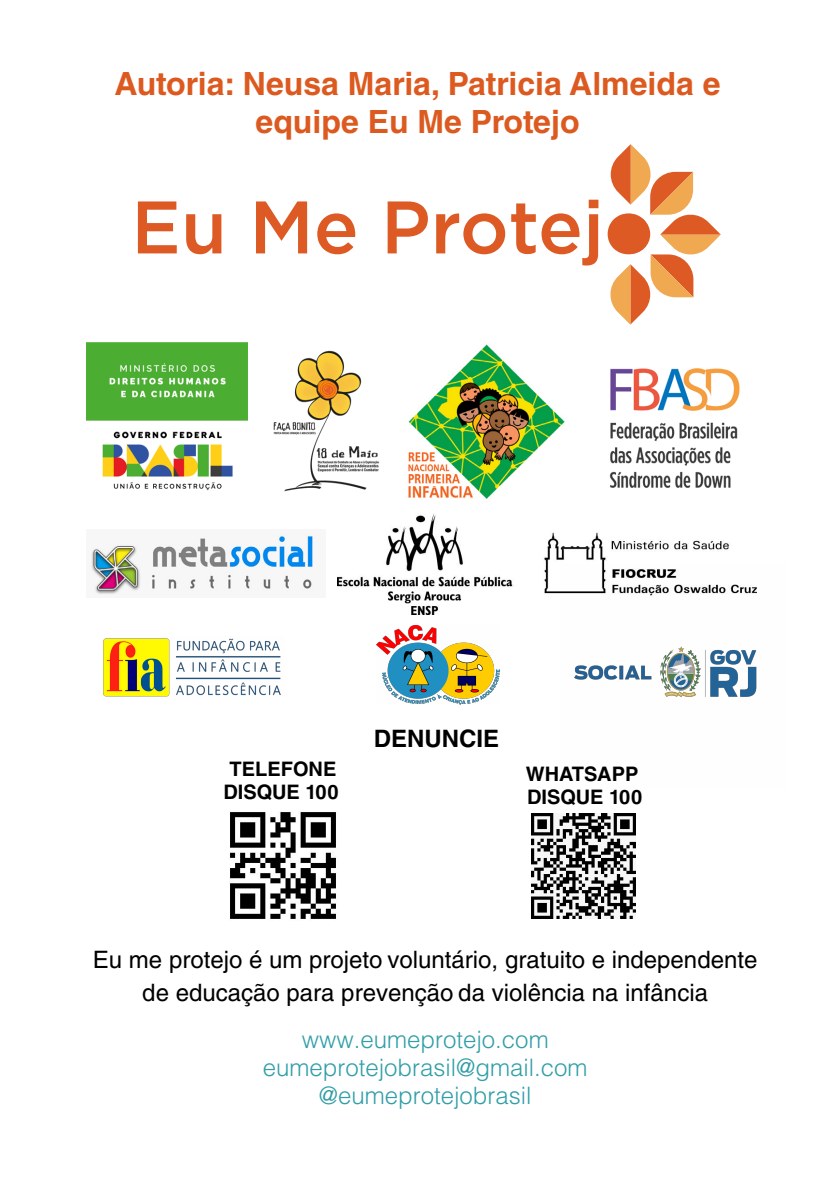
<style>
.page{position:relative;width:840px;height:1191px;background:#fff}
.page>*{position:absolute;margin:0;border:0;box-sizing:border-box;transform-origin:0 0}
.t1{font:700 32px/38.4px "Helvetica LT Std";color:#dc5a20;text-align:center}
.t2{font:24px/33.2px "Helvetica LT Std";color:#000;text-align:center}
.t3{font:300 24px/28.2px "Helvetica LT Std";color:#319ea8;text-align:center}
.t4{font:700 24px "Helvetica LT Std";color:#000}
.t5{font:700 20px "Helvetica LT Std";color:#000}
</style>
<div class="page">
<svg style="left:138px;top:201px;width:39px;height:52px"></svg>
<svg style="left:186px;top:214px;width:35px;height:40px"></svg>
<svg style="left:256px;top:201px;width:51px;height:52px"></svg>
<svg style="left:317px;top:213px;width:38px;height:41px"></svg>
<svg style="left:387px;top:201px;width:40px;height:52px"></svg>
<svg style="left:436px;top:213px;width:69px;height:41px"></svg>
<svg style="left:511px;top:203px;width:24px;height:51px"></svg>
<svg style="left:541px;top:200px;width:57px;height:65px"></svg>
<svg style="left:607px;top:144px;width:113px;height:181px"></svg>
<img style="left:273px;top:350px;width:107px;height:142px">
<img style="left:91px;top:533px;width:223px;height:62px">
<img style="left:408px;top:344px;width:157px;height:155px">
<img style="left:87px;top:343px;width:161px;height:148px">
<img style="left:337px;top:513px;width:392px;height:101px">
<img style="left:609px;top:368px;width:131px;height:120px">
<img style="left:230px;top:811px;width:106px;height:108px">
<img style="left:531px;top:813px;width:104px;height:105px">
<img style="left:103px;top:638px;width:178px;height:59px">
<img style="left:376px;top:625px;width:123px;height:79px">
<img style="left:560px;top:563px;width:197px;height:134px">
<p class="t1" style="left:114px;top:64px;width:607px">Autoria: Neusa Maria, Patricia Almeida e equipe Eu Me Protejo</p>
<p class="t5" style="left:229px;top:756px;width:108px">TELEFONE</p>
<p class="t5" style="left:223px;top:780px;width:117px">DISQUE 100</p>
<p class="t4" style="left:373px;top:724px;width:127px">DENUNCIE</p>
<p class="t5" style="left:525px;top:761px;width:114px">WHATSAPP</p>
<p class="t5" style="left:527px;top:784px;width:117px">DISQUE 100</p>
<p class="t2" style="left:93px;top:943px;width:665px">Eu me protejo é um projeto voluntário, gratuito e independente de educação para prevenção da violência na infância</p>
<p class="t3" style="left:262px;top:1024px;width:326px">www.eumeprotejo.com eumeprotejobrasil@gmail.com @eumeprotejobrasil</p>
</div>
